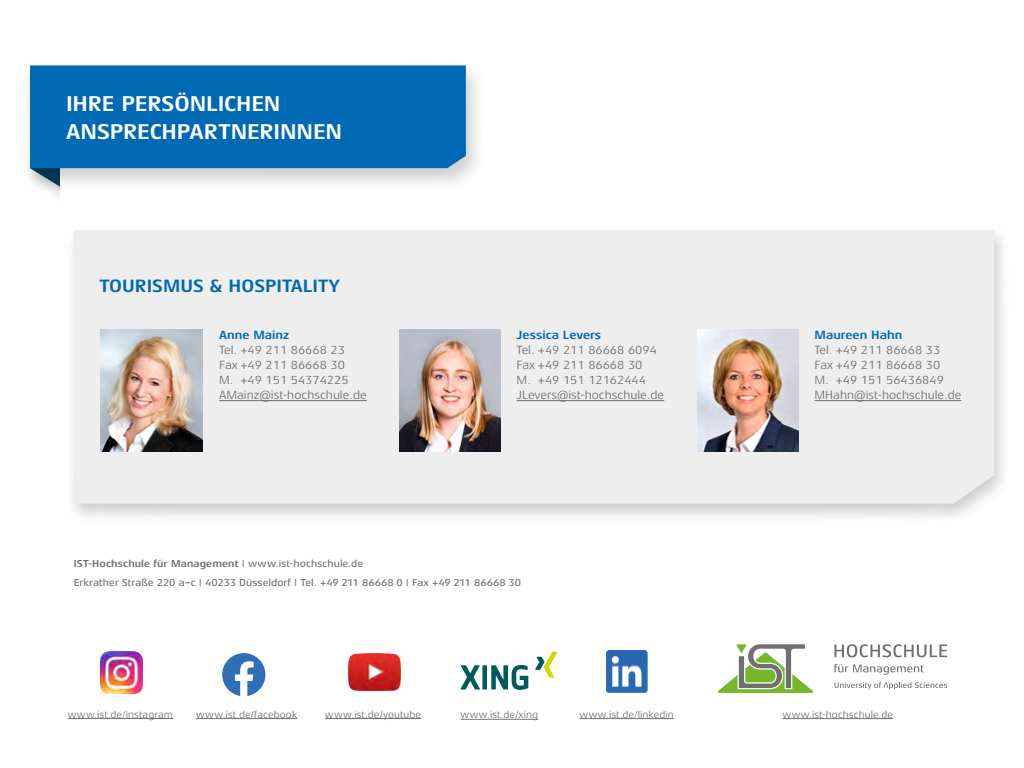
<style>
.page{position:relative;width:1024px;height:768px;background:#fff}
.page>*{position:absolute;margin:0;border:0;box-sizing:border-box;transform-origin:0 0}
.t1{font:700 21.8px/28px "Aeonis LT Pro";letter-spacing:-.01em;color:#fff}
.t2{font:700 18.2px "Aeonis LT Pro";color:#0069b4}
.t3{font:12.1px/15.2px "Aeonis LT Pro";color:#707173}
.t4{font:700 12.1px "Aeonis LT Pro";color:#0069b4}
.t5{font:500 10.2px/19px "Aeonis LT Pro";letter-spacing:.005em;color:#707173}
.t6{font:10.2px "Aeonis LT Pro";letter-spacing:.005em;color:#707173}
.s1{font-weight:700}
</style>
<div class="page">
<div style="left:19px;top:60px;width:468px;height:134px;background:#000;opacity:.2"></div>
<div style="left:30px;top:65px;width:436px;height:103px;background:#0069b4"></div>
<svg style="left:461px;top:665px;width:19px;height:25px"></svg>
<svg style="left:491px;top:665px;width:37px;height:25px"></svg>
<div style="left:482px;top:665px;width:5px;height:25px;background:#005a5f"></div>
<svg style="left:535px;top:652px;width:22px;height:26px"></svg>
<hr style="left:461px;top:719px;width:77px;height:1px;background:#707173">
<img style="left:100px;top:651px;width:42px;height:42px">
<hr style="left:68px;top:718px;width:105px;height:1px;background:#707173">
<img style="left:349px;top:654px;width:51px;height:36px">
<hr style="left:325px;top:718px;width:96px;height:1px;background:#707173">
<hr style="left:783px;top:718px;width:110px;height:1px;background:#707173">
<svg style="left:834px;top:644px;width:113px;height:13px"></svg>
<svg style="left:834px;top:664px;width:90px;height:11px"></svg>
<svg style="left:834px;top:682px;width:113px;height:8px"></svg>
<svg style="left:718px;top:644px;width:95px;height:49px"></svg>
<div style="left:65px;top:225px;width:947px;height:300px;background:#000;opacity:.2"></div>
<div style="left:74px;top:230px;width:920px;height:274px;background:#efeeef"></div>
<hr style="left:219px;top:400px;width:148px;height:1px;background:#707173">
<img style="left:100px;top:330px;width:102px;height:122px">
<hr style="left:517px;top:400px;width:147px;height:1px;background:#707173">
<img style="left:399px;top:330px;width:102px;height:122px">
<hr style="left:815px;top:400px;width:146px;height:1px;background:#707173">
<img style="left:697px;top:330px;width:102px;height:122px">
<hr style="left:196px;top:718px;width:101px;height:1px;background:#707173">
<svg style="left:222px;top:653px;width:43px;height:43px"></svg>
<hr style="left:580px;top:718px;width:94px;height:1px;background:#707173">
<img style="left:606px;top:651px;width:41px;height:41px">
<h1 class="t1" style="left:66px;top:90px;width:278px">IHRE PERSÖNLICHEN<br>ANSPRECHPARTNERINNEN</h1>
<h2 class="t2" style="left:100px;top:276px;width:242px">TOURISMUS &amp; HOSPITALITY</h2>
<p class="t4" style="left:219px;top:328px;width:72px">Anne Mainz</p>
<p class="t3" style="left:219px;top:342px;width:149px">Tel. +49 211 86668 23<br>Fax +49 211 86668 30<br>M. +49 151 54374225<br>AMainz@ist-hochschule.de</p>
<p class="t4" style="left:517px;top:328px;width:86px">Jessica Levers</p>
<p class="t3" style="left:517px;top:342px;width:149px">Tel. +49 211 86668 6094<br>Fax +49 211 86668 30<br>M. +49 151 12162444<br>JLevers@ist-hochschule.de</p>
<p class="t5" style="left:74px;top:554px;width:449px"><span class="s1">IST-Hochschule für Management</span> | www.ist-hochschule.de<br>Erkrather Straße 220 a–c | 40233 Düsseldorf | Tel. +49 211 86668 0 | Fax +49 211 86668 30</p>
<p class="t4" style="left:815px;top:328px;width:89px">Maureen Hahn</p>
<p class="t3" style="left:815px;top:342px;width:148px">Tel. +49 211 86668 33<br>Fax +49 211 86668 30<br>M. +49 151 56436849<br>MHahn@ist-hochschule.de</p>
<p class="t6" style="left:196px;top:709px;width:103px">www.ist.de/facebook</p>
<p class="t6" style="left:580px;top:709px;width:96px">www.ist.de/linkedin</p>
<p class="t6" style="left:68px;top:708px;width:107px">www.ist.de/instagram</p>
<p class="t6" style="left:325px;top:708px;width:98px">www.ist.de/youtube</p>
<p class="t6" style="left:461px;top:709px;width:79px">www.ist.de/xing</p>
<p class="t6" style="left:783px;top:709px;width:112px">www.ist-hochschule.de</p>
</div>
